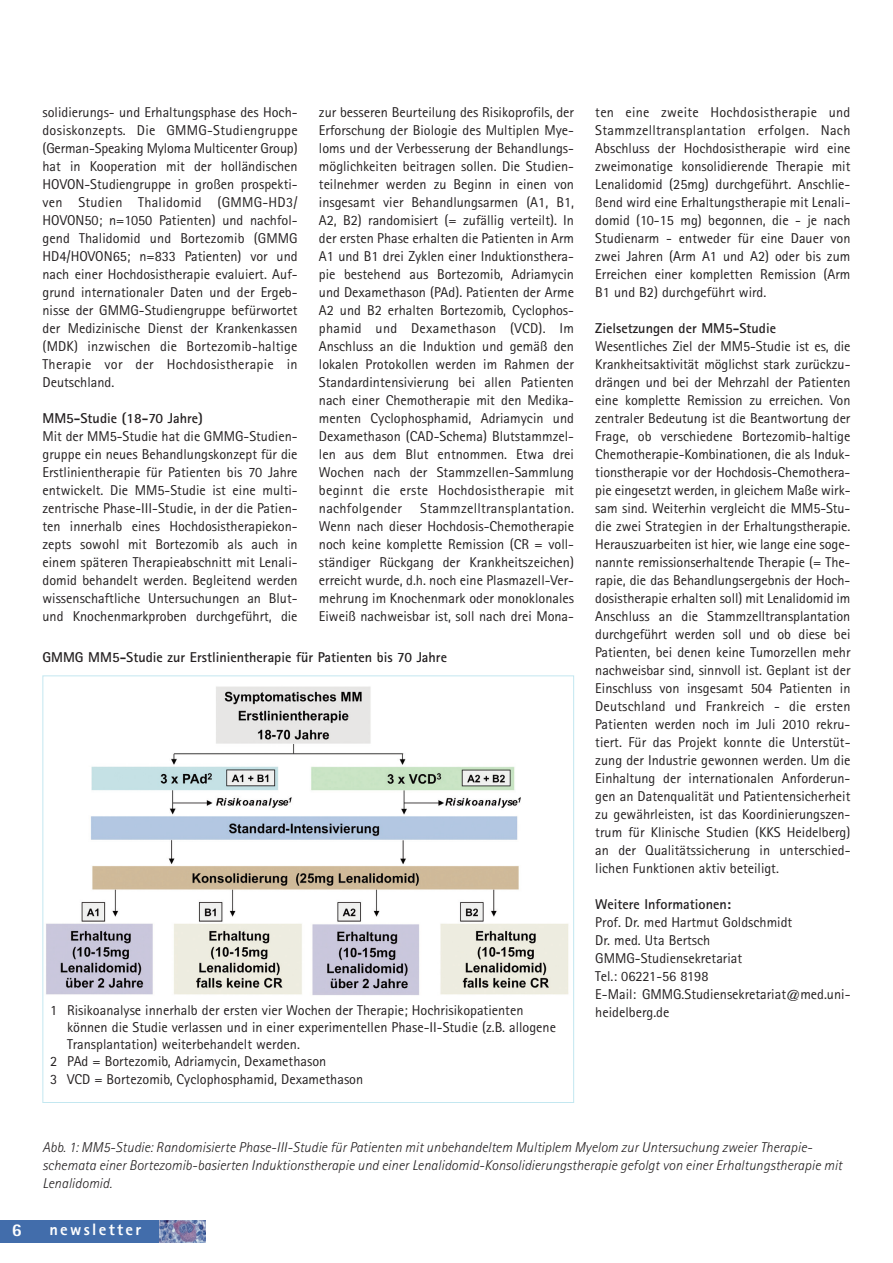
<style>
.page{position:relative;width:893px;height:1263px;background:#fff}
.page>*{position:absolute;margin:0;border:0;box-sizing:border-box;transform-origin:0 0}
.t1{font:800 18px "Rotis Sans Serif";color:#fff}
.t2{font:800 16.5px "Rotis Sans Serif";letter-spacing:.14em;color:#fff}
.t3{font:14.25px/18px "Rotis Sans Serif";color:#231f20;text-align:justify}
.t4{font:italic 300 14.25px/18px "Rotis Sans Serif";letter-spacing:.005em;color:#231f20}
.t5{font:700 14.25px "Rotis Sans Serif";color:#231f20}
</style>
<div class="page">
<div style="left:0;top:1220px;width:206px;height:22px;background:#426dab"></div>
<img style="left:159px;top:1220px;width:47px;height:22px">
<img style="left:46px;top:686px;width:523px;height:309px">
<p class="t3" style="left:319px;top:105px;width:257px">zur besseren Beurteilung des Risikoprofils, der Erforschung der Biologie des Multiplen Mye&shy;loms und der Verbesserung der Behandlungs&shy;möglichkeiten beitragen sollen. Die Studien&shy;teilnehmer werden zu Beginn in einen von insgesamt vier Behandlungsarmen (A1, B1, A2, B2) randomisiert (= zufällig verteilt). In der ersten Phase erhalten die Patienten in Arm A1 und B1 drei Zyklen einer Induktionsthera&shy;pie bestehend aus Bortezomib, Adriamycin und Dexamethason (PAd). Patienten der Arme A2 und B2 erhalten Bortezomib, Cyclophos&shy;phamid und Dexamethason (VCD). Im Anschluss an die Induktion und gemäß den lokalen Protokollen werden im Rahmen der Standardintensivierung bei allen Patienten nach einer Chemotherapie mit den Medika&shy;menten Cyclophosphamid, Adriamycin und Dexamethason (CAD-Schema) Blutstammzel&shy;len aus dem Blut entnommen. Etwa drei Wochen nach der Stammzellen-Sammlung beginnt die erste Hochdosistherapie mit nachfolgender</p>
<p class="t3" style="left:43px;top:105px;width:257px">solidierungs- und Erhaltungsphase des Hoch&shy;dosiskonzepts. Die GMMG-Studiengruppe (German-Speaking Myloma Multicenter Group) hat in Kooperation mit der holländischen HOVON-Studiengruppe in großen prospekti&shy;ven Studien Thalidomid (GMMG-HD3/ HOVON50; n=1050 Patienten) und nachfol&shy;gend Thalidomid und Bortezomib (GMMG HD4/HOVON65; n=833 Patienten) vor und nach einer Hochdosistherapie evaluiert. Auf&shy;grund internationaler Daten und der Ergeb&shy;nisse der GMMG-Studiengruppe befürwortet der Medizinische Dienst der Krankenkassen (MDK) inzwischen die Bortezomib-haltige Therapie vor der Hochdosistherapie in Deutschland.</p>
<p class="t5" style="left:43px;top:413px;width:162px">MM5-Studie (18-70 Jahre)</p>
<p class="t3" style="left:43px;top:429px;width:257px">Mit der MM5-Studie hat die GMMG-Studien&shy;gruppe ein neues Behandlungskonzept für die Erstlinientherapie für Patienten bis 70 Jahre entwickelt. Die MM5-Studie ist eine multi&shy;zentrische Phase-III-Studie, in der die Patien&shy;ten innerhalb eines Hochdosistherapiekon&shy;zepts sowohl mit Bortezomib als auch in einem späteren Therapieabschnitt mit Lenali&shy;domid behandelt werden. Begleitend werden wissenschaftliche Untersuchungen an Blut&shy;und Knochenmarkproben durchgeführt, die</p>
<p class="t3" style="left:319px;top:501px;width:257px;text-indent:101px">Stammzelltransplantation.<br>Wenn nach dieser Hochdosis-Chemotherapie noch keine komplette Remission (CR = voll&shy;ständiger Rückgang der Krankheitszeichen) erreicht wurde, d.h. noch eine Plasmazell-Ver&shy;mehrung im Knochenmark oder monoklonales Eiweiß nachweisbar ist, soll nach drei Mona-</p>
<p class="t5" style="left:43px;top:652px;width:406px">GMMG MM5-Studie zur Erstlinientherapie für Patienten bis 70 Jahre</p>
<p class="t3" style="left:595px;top:105px;width:257px">ten eine zweite Hochdosistherapie und Stammzelltransplantation erfolgen. Nach Abschluss der Hochdosistherapie wird eine zweimonatige konsolidierende Therapie mit Lenalidomid (25mg) durchgeführt. Anschlie&shy;ßend wird eine Erhaltungstherapie mit Lenali&shy;domid (10-15 mg) begonnen, die - je nach Studienarm - entweder für eine Dauer von zwei Jahren (Arm A1 und A2) oder bis zum Erreichen einer kompletten Remission (Arm B1 und B2) durchgeführt wird.</p>
<p class="t5" style="left:595px;top:323px;width:182px">Zielsetzungen der MM5-Studie</p>
<p class="t3" style="left:595px;top:339px;width:257px">Wesentliches Ziel der MM5-Studie ist es, die Krankheitsaktivität möglichst stark zurückzu&shy;drängen und bei der Mehrzahl der Patienten eine komplette Remission zu erreichen. Von zentraler Bedeutung ist die Beantwortung der Frage, ob verschiedene Bortezomib-haltige Chemotherapie-Kombinationen, die als Induk&shy;tionstherapie vor der Hochdosis-Chemothera&shy;pie eingesetzt werden, in gleichem Maße wirk&shy;sam sind. Weiterhin vergleicht die MM5-Stu&shy;die zwei Strategien in der Erhaltungstherapie.<br>Herauszuarbeiten ist hier, wie lange eine soge&shy;nannte remissionserhaltende Therapie (= The&shy;rapie, die das Behandlungsergebnis der Hoch&shy;dosistherapie erhalten soll) mit Lenalidomid im Anschluss an die Stammzelltransplantation durchgeführt werden soll und ob diese bei Patienten, bei denen keine Tumorzellen mehr nachweisbar sind, sinnvoll ist. Geplant ist der Einschluss von insgesamt 504 Patienten in Deutschland und Frankreich - die ersten Patienten werden noch im Juli 2010 rekru&shy;tiert. Für das Projekt konnte die Unterstüt&shy;zung der Industrie gewonnen werden. Um die Einhaltung der internationalen Anforderun&shy;gen an Datenqualität und Patientensicherheit zu gewährleisten, ist das Koordinierungszen&shy;trum für Klinische Studien (KKS Heidelberg) an der Qualitätssicherung in unterschied&shy;lichen Funktionen aktiv beteiligt.</p>
<p class="t5" style="left:595px;top:899px;width:137px">Weitere Informationen:</p>
<p class="t3" style="left:595px;top:915px;width:257px;text-align:left">Prof. Dr. med Hartmut Goldschmidt<br>Dr. med. Uta Bertsch<br>GMMG-Studiensekretariat<br>Tel.: 06221-56 8198<br>E-Mail: GMMG.Studiensekretariat@med.uni-</p>
<p class="t3" style="left:50px;top:1003px;width:475px">1 Risikoanalyse innerhalb der ersten vier Wochen der Therapie; Hochrisikopatienten</p>
<p class="t3" style="left:595px;top:1005px;width:76px">heidelberg.de</p>
<p class="t3" style="left:67px;top:1020px;width:490px">können die Studie verlassen und in einer experimentellen Phase-II-Studie (z.B. allogene</p>
<p class="t3" style="left:67px;top:1037px;width:234px">Transplantation) weiterbehandelt werden.</p>
<p class="t3" style="left:50px;top:1054px;width:278px">2 PAd = Bortezomib, Adriamycin, Dexamethason</p>
<p class="t3" style="left:50px;top:1071px;width:315px">3 VCD = Bortezomib, Cyclophosphamid, Dexamethason</p>
<p class="t4" style="left:43px;top:1140px;width:801px">Abb. 1: MM5-Studie: Randomisierte Phase-III-Studie für Patienten mit unbehandeltem Multiplem Myelom zur Untersuchung zweier Therapie&shy;schemata einer Bortezomib-basierten Induktionstherapie und einer Lenalidomid-Konsolidierungstherapie gefolgt von einer Erhaltungstherapie mit<br>Lenalidomid.</p>
<p class="t1" style="left:12px;top:1223px;width:12px">6</p>
<p class="t2" style="left:49px;top:1223px;width:93px">newsletter</p>
</div>
